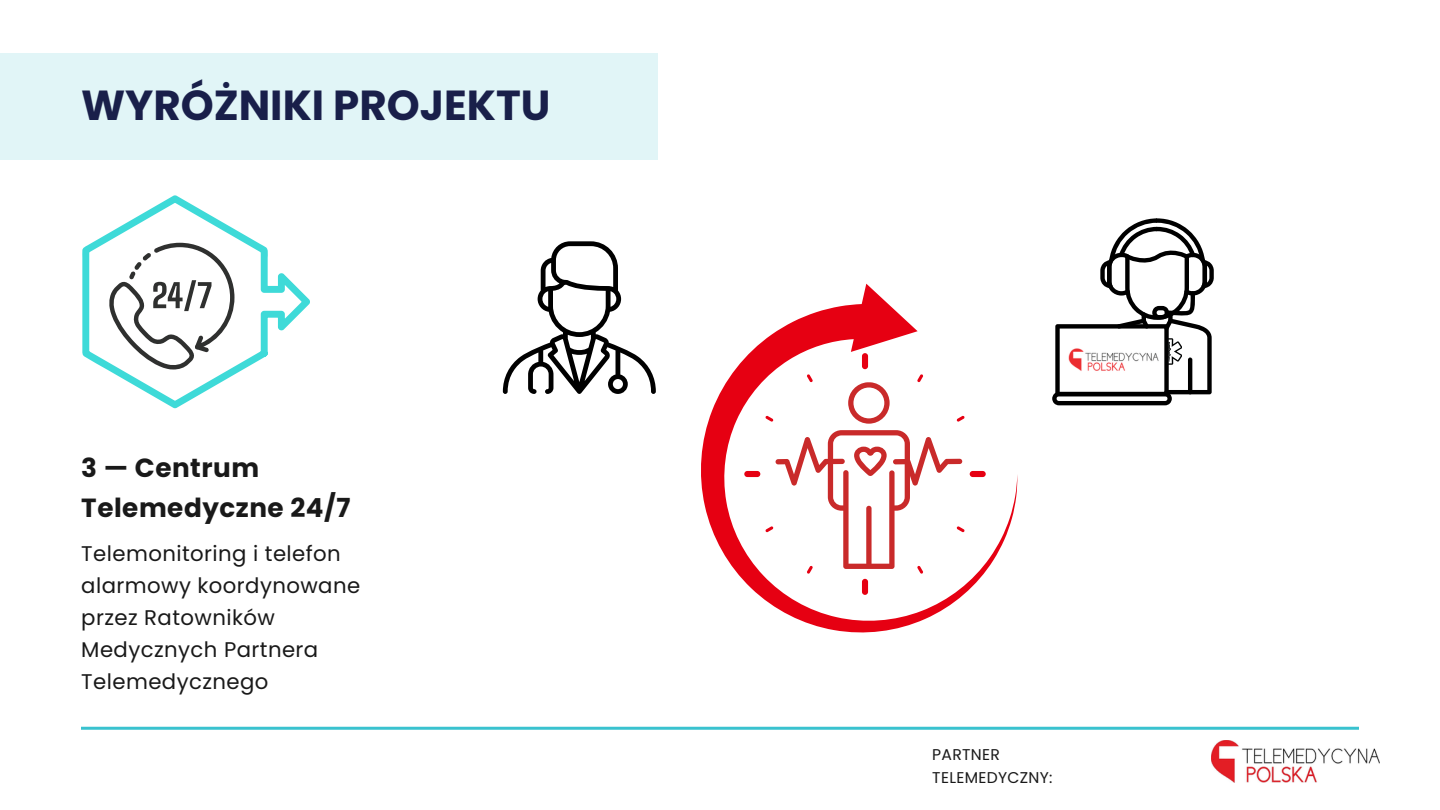
<style>
.page{position:relative;width:1440px;height:810px;background:#fff}
.page>*{position:absolute;margin:0;border:0;box-sizing:border-box;transform-origin:0 0}
.t1{font:700 42px "Poppins";color:#191f4a}
.t2{font:700 26.2px/39.4px "Poppins";letter-spacing:.02em;color:#191919}
.t3{font:21.2px/31.9px "Poppins";letter-spacing:.02em;color:#191919}
.t4{font:15.6px "Poppins";letter-spacing:.02em;color:#191919}
</style>
<div class="page">
<hr style="left:81px;top:727px;width:1278px;height:3px;background:#39c2cf">
<div style="left:0;top:53px;width:658px;height:106px;background:#e1f5f7"></div>
<img style="left:1211px;top:741px;width:169px;height:42px">
<svg style="left:82px;top:195px;width:228px;height:213px"></svg>
<svg style="left:109px;top:243px;width:125px;height:127px"></svg>
<svg style="left:503px;top:241px;width:153px;height:153px"></svg>
<svg style="left:1052px;top:218px;width:162px;height:187px"></svg>
<svg style="left:701px;top:284px;width:316px;height:348px"></svg>
<div style="left:862px;top:353px;width:6px;height:16px;background:#e60012;border-radius:3px"></div>
<div style="left:744px;top:471px;width:16px;height:6px;background:#e60012;border-radius:3px"></div>
<div style="left:862px;top:579px;width:6px;height:16px;background:#e60012;border-radius:3px"></div>
<div style="left:970px;top:471px;width:16px;height:6px;background:#e60012;border-radius:3px"></div>
<svg style="left:765px;top:374px;width:200px;height:200px"></svg>
<p class="t1" style="left:81px;top:76px;width:471px">WYRÓŻNIKI PROJEKTU</p>
<p class="t2" style="left:81px;top:449px;width:271px">3 — Centrum<br>Telemedyczne 24/7</p>
<p class="t3" style="left:81px;top:538px;width:280px">Telemonitoring i telefon alarmowy koordynowane przez Ratowników<br>Medycznych Partnera<br>Telemedycznego</p>
<p class="t4" style="left:932px;top:743px;width:69px">PARTNER</p>
<p class="t4" style="left:932px;top:766px;width:122px">TELEMEDYCZNY:</p>
</div>
